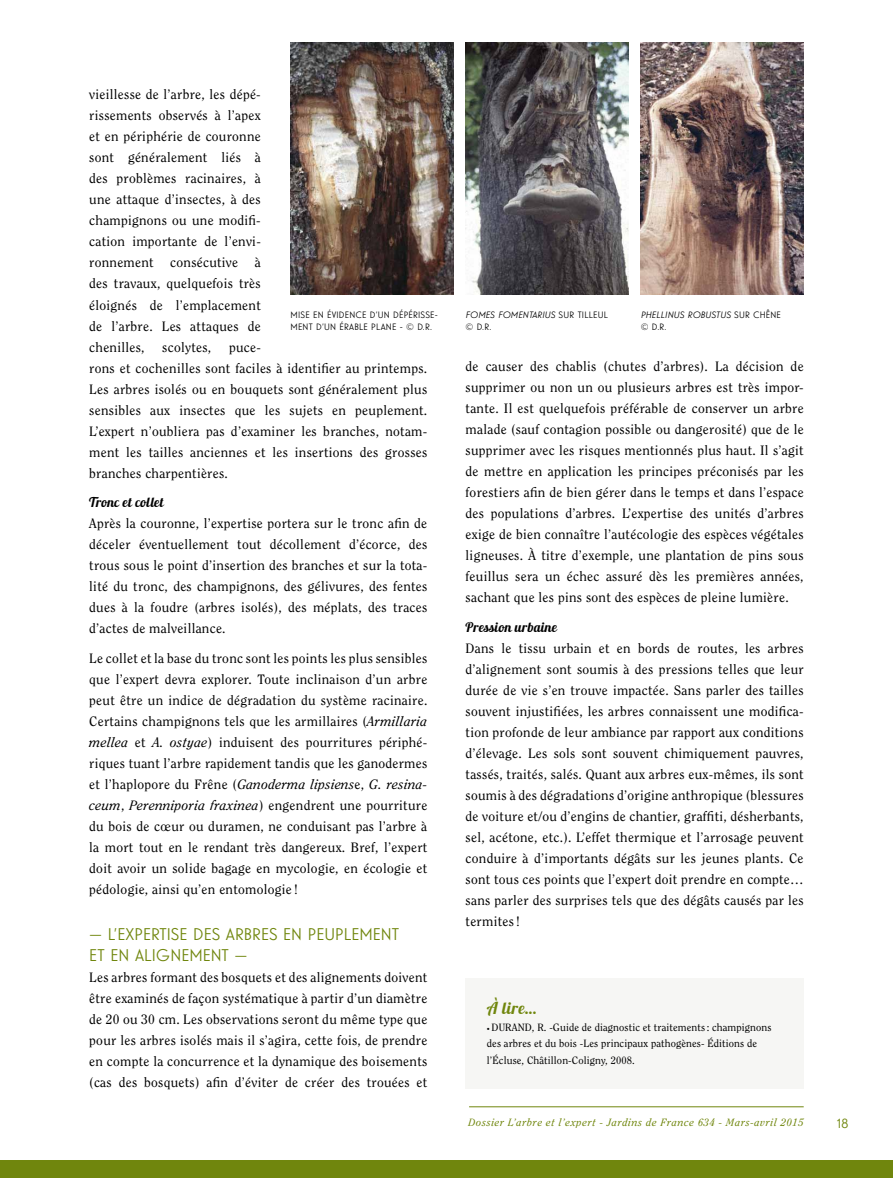
<style>
.page{position:relative;width:893px;height:1178px;background:#fff}
.page>*{position:absolute;margin:0;border:0;box-sizing:border-box;transform-origin:0 0}
.t1{font:16.5px/21px "Guildford Pro";color:#70860d}
.t2{font:16.5px "Lobster 1.3";color:#70860d}
.t3{font:13.5px/21px "Clearface Std";letter-spacing:.02em;color:#000;text-align:justify}
.t4{font:13.5px "Lobster 1.3";letter-spacing:.02em;color:#000}
.t5{font:13.5px "Guildford Pro";color:#70860d}
.t6{font:10.5px/16.5px "Clearface Std";letter-spacing:.01em;color:#000}
.t7{font:italic 10.5px "Clearface Std";letter-spacing:.06em;color:#70860d}
.t8{font:italic 9px/12px "Guildford Pro";letter-spacing:.02em;color:#000}
.t9{font:9px/12px "Guildford Pro";letter-spacing:.02em;color:#000}
.s1{font-style:normal}
.s2{font-style:italic}
.s3{font-style:italic;font-size:6px}
</style>
<div class="page">
<hr style="left:469px;top:1106px;width:335px;height:1px;background:#70860d">
<div style="left:0;top:1160px;width:893px;height:18px;background:#70860d"></div>
<div style="left:466px;top:978px;width:338px;height:111px;background:#f6f6f4"></div>
<img style="left:466px;top:43px;width:163px;height:251px">
<img style="left:641px;top:43px;width:163px;height:251px">
<img style="left:291px;top:43px;width:163px;height:251px">
<p class="t3" style="left:89px;top:84px;width:173px">vieillesse de l’arbre, les dépé&shy;rissements observés à l’apex et en périphérie de couronne sont généralement liés à des problèmes racinaires, à une attaque d’insectes, à des champignons ou une modifi&shy;cation importante de l’envi&shy;ronnement consécutive à des travaux, quelquefois très éloignés de l’emplacement de l’arbre. Les attaques de chenilles,</p>
<p class="t9" style="left:291px;top:309px;width:149px">M ISE EN ÉVIDENCE D’UN DÉPÉRISSE-<br>MENT D’UN ÉRABLE PLANE - © D.R.</p>
<p class="t8" style="left:466px;top:309px;width:143px">FOMES FOMENTARIUS <span class="s1">SUR TILL EUL © D.R.</span></p>
<p class="t8" style="left:641px;top:309px;width:142px">PHELLINUS ROBUSTUS <span class="s1">SUR CHÊNE © D.R.</span></p>
<p class="t3" style="left:162px;top:336px;width:51px">scolytes,</p>
<p class="t3" style="left:89px;top:336px;width:340px;text-align:left;text-indent:140px">puce-<br>rons et cochenilles sont faciles à identifier au printemps.<br>Les arbres isolés ou en bouquets sont généralement plus sensibles aux insectes que les sujets en peuplement.<br>L’expert n’oubliera pas d’examiner les branches, notam&shy;ment les tailles anciennes et les insertions des grosses branches charpentières.</p>
<p class="t4" style="left:89px;top:493px;width:76px">Tronc et collet</p>
<p class="t3" style="left:89px;top:513px;width:340px">Après la couronne, l’expertise portera sur le tronc afin de déceler éventuellement tout décollement d’écorce, des trous sous le point d’insertion des branches et sur la tota&shy;lité du tronc, des champignons, des gélivures, des fentes dues à la foudre (arbres isolés), des méplats, des traces d’actes de malveillance.</p>
<p class="t3" style="left:89px;top:647px;width:340px">Le collet et la base du tronc sont les points les plus sensibles que l’expert devra explorer. Toute inclinaison d’un arbre peut être un indice de dégradation du système racinaire.<br>Certains champignons tels que les armillaires (<span class="s2">Armillaria mellea</span> et <span class="s2">A. ostyae</span>) induisent des pourritures périphé&shy;riques tuant l’arbre rapidement tandis que les ganodermes et l’haplopore du Frêne (<span class="s2">Ganoderma lipsiens</span>e, <span class="s2">G. resina&shy;ceum</span>, <span class="s2">Perenniporia fraxinea</span>) engendrent une pourriture du bois de cœur ou duramen, ne conduisant pas l’arbre à la mort tout en le rendant très dangereux. Bref, l’expert doit avoir un solide bagage en mycologie, en écologie et pédologie, ainsi qu’en entomologie !</p>
<p class="t1" style="left:89px;top:923px;width:311px">— L’EXPERTISE DES ARBRES EN PEUPLEMENT<br>ET EN ALIGNEMENT —</p>
<p class="t3" style="left:89px;top:967px;width:340px">Les arbres formant des bosquets et des alignements doivent être examinés de façon systématique à partir d’un diamètre de 20 ou 30 cm. Les observations seront du même type que pour les arbres isolés mais il s’agira, cette fois, de prendre en compte la concurrence et la dynamique des boisements (cas des bosquets) afin d’éviter de créer des trouées et</p>
<p class="t3" style="left:466px;top:356px;width:340px">de causer des chablis (chutes d’arbres). La décision de supprimer ou non un ou plusieurs arbres est très impor&shy;tante. Il est quelquefois préférable de conserver un arbre malade (sauf contagion possible ou dangerosité) que de le supprimer avec les risques mentionnés plus haut. Il s’agit de mettre en application les principes préconisés par les forestiers afin de bien gérer dans le temps et dans l’espace des populations d’arbres. L’expertise des unités d’arbres exige de bien connaître l’autécologie des espèces végétales ligneuses. À titre d’exemple, une plantation de pins sous feuillus sera un échec assuré dès les premières années, sachant que les pins sont des espèces de pleine lumière.</p>
<p class="t4" style="left:466px;top:618px;width:93px">Pression urbaine</p>
<p class="t3" style="left:466px;top:637px;width:340px">Dans le tissu urbain et en bords de routes, les arbres d’alignement sont soumis à des pressions telles que leur durée de vie s’en trouve impactée. Sans parler des tailles souvent injustifiées, les arbres connaissent une modifica&shy;tion profonde de leur ambiance par rapport aux conditions d’élevage. Les sols sont souvent chimiquement pauvres, tassés, traités, salés. Quant aux arbres eux-mêmes, ils sont soumis à des dégradations d’origine anthropique (blessures de voiture et/ou d’engins de chantier, graffiti, désherbants, sel, acétone, etc.). L’effet thermique et l’arrosage peuvent conduire à d’importants dégâts sur les jeunes plants. Ce sont tous ces points que l’expert doit prendre en compte… sans parler des surprises tels que des dégâts causés par les termites!</p>
<p class="t2" style="left:487px;top:997px;width:51px">À lire…</p>
<p class="t6" style="left:487px;top:1019px;width:286px"><span class="s3">•</span> DURAND, R. -Guide de diagnostic et traitements: champignons des arbres et du bois -Les principaux pathogènes- Éditions de l’Écluse, Châtillon-Coligny, 2008.</p>
<p class="t7" style="left:468px;top:1116px;width:337px">Dossier L’arbre et l’expert - Jardins de France 634 - Mars-avril 2015</p>
<p class="t5" style="left:838px;top:1114px;width:12px">18</p>
</div>
